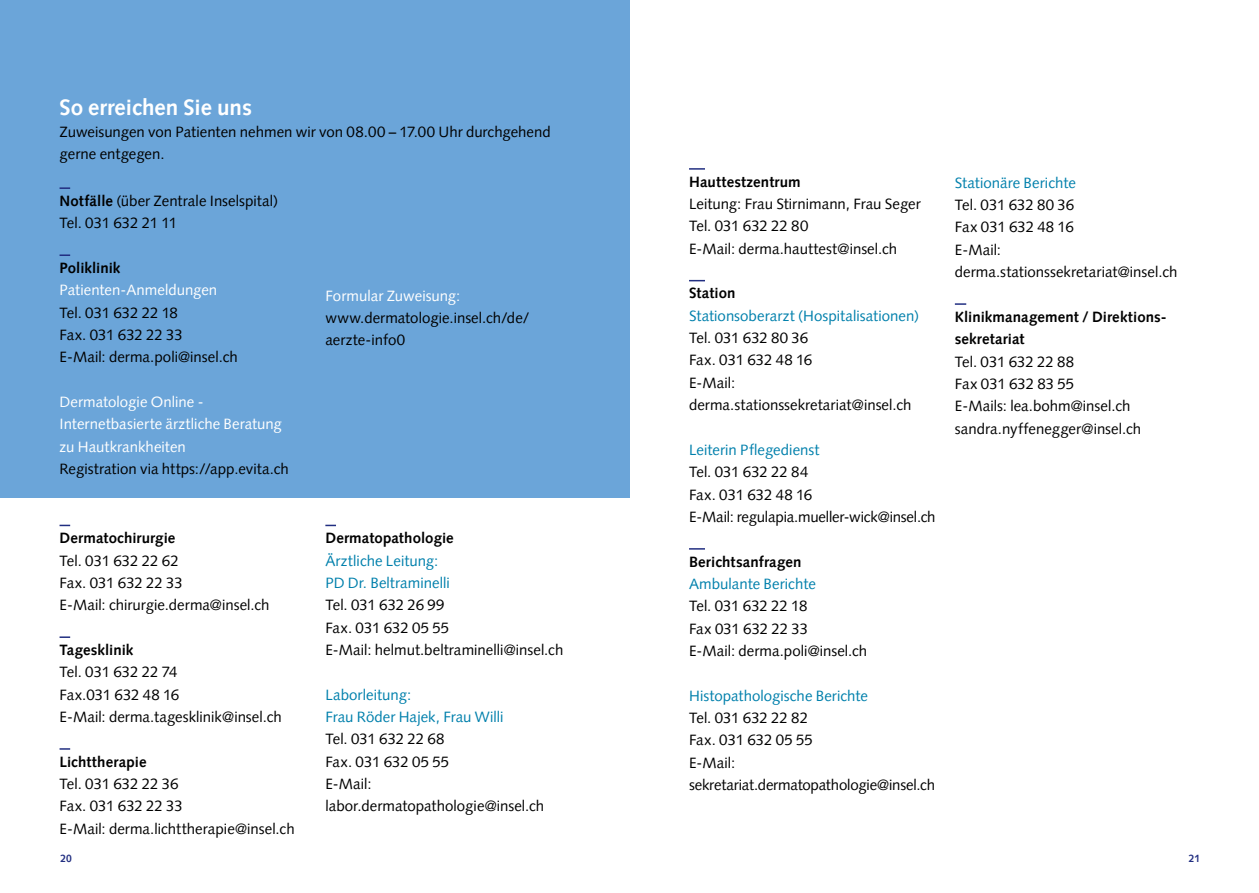
<style>
.page{position:relative;width:1259px;height:893px;background:#fff}
.page>*{position:absolute;margin:0;border:0;box-sizing:border-box;transform-origin:0 0}
.t1{font:700 22.5px "Syntax LT Pro";color:#fff}
.t2{font:15px/22.4px "Syntax LT Pro";color:#000}
.t3{font:15px/22.4px "Syntax LT Pro";letter-spacing:.005em;color:#0080ac}
.t4{font:700 15px/22.4px "Syntax LT Pro";letter-spacing:.005em;color:#000}
.t5{font:15px/22.4px "Syntax LT Pro";color:#fff}
.t6{font:700 10.5px "Syntax LT Pro";color:#212e81}
.s1{font-weight:700}
</style>
<div class="page">
<div style="left:0;top:0;width:629px;height:497px;background:#6ba5d9"></div>
<svg style="left:60px;top:636px;width:10px;height:2px"></svg>
<svg style="left:60px;top:748px;width:10px;height:2px"></svg>
<svg style="left:60px;top:187px;width:10px;height:2px"></svg>
<svg style="left:60px;top:254px;width:10px;height:2px"></svg>
<svg style="left:689px;top:168px;width:16px;height:2px"></svg>
<svg style="left:689px;top:280px;width:16px;height:1px"></svg>
<svg style="left:689px;top:548px;width:16px;height:2px"></svg>
<svg style="left:955px;top:303px;width:11px;height:2px"></svg>
<h1 class="t1" style="left:60px;top:94px;width:194px">So erreichen Sie uns</h1>
<p class="t2" style="left:60px;top:121px;width:493px">Zuweisungen von Patienten nehmen wir von 08.00 – 17.00 Uhr durchgehend gerne entgegen.</p>
<p class="t2" style="left:60px;top:190px;width:220px"><span class="s1">Notfälle</span> (über Zentrale Inselspital)<br>Tel. 031 632 21 11</p>
<p class="t4" style="left:60px;top:257px;width:62px">Poliklinik</p>
<p class="t5" style="left:60px;top:279px;width:159px">Patienten-Anmeldungen</p>
<p class="t2" style="left:60px;top:301px;width:180px">Tel. 031 632 22 18<br>Fax. 031 632 22 33<br>E-Mail: derma.poli@insel.ch</p>
<p class="t5" style="left:60px;top:391px;width:224px">Dermatologie Online -<br>Internetbasierte ärztliche Beratung zu Hautkrankheiten</p>
<p class="t2" style="left:60px;top:458px;width:231px">Registration via https://app.evita.ch</p>
<p class="t4" style="left:60px;top:527px;width:117px">Dermatochirurgie</p>
<p class="t2" style="left:60px;top:549px;width:212px">Tel. 031 632 22 62<br>Fax. 031 632 22 33<br>E-Mail: chirurgie.derma@insel.ch</p>
<p class="t4" style="left:60px;top:639px;width:75px">Tagesklinik</p>
<p class="t2" style="left:60px;top:661px;width:224px">Tel. 031 632 22 74<br>Fax.031 632 48 16<br>E-Mail: derma.tagesklinik@insel.ch</p>
<p class="t4" style="left:60px;top:750px;width:88px">Lichttherapie</p>
<p class="t2" style="left:60px;top:773px;width:237px">Tel. 031 632 22 36<br>Fax. 031 632 22 33<br>E-Mail: derma.lichttherapie@insel.ch</p>
<p class="t5" style="left:325px;top:284px;width:137px">Formular Zuweisung:</p>
<p class="t2" style="left:325px;top:307px;width:205px">www.dermatologie.insel.ch/de/ aerzte-info0</p>
<p class="t4" style="left:325px;top:527px;width:130px">Dermatopathologie</p>
<p class="t3" style="left:325px;top:549px;width:126px">Ärztliche Leitung:<br>PD Dr. Beltraminelli</p>
<p class="t2" style="left:325px;top:594px;width:239px">Tel. 031 632 26 99<br>Fax. 031 632 05 55<br>E-Mail: helmut.beltraminelli@insel.ch</p>
<p class="t3" style="left:325px;top:683px;width:180px">Laborleitung:<br>Frau Röder Hajek, Frau Willi</p>
<p class="t2" style="left:325px;top:728px;width:220px">Tel. 031 632 22 68<br>Fax. 031 632 05 55<br>E-Mail: labor.dermatopathologie@insel.ch</p>
<p class="t4" style="left:689px;top:170px;width:113px">Hauttestzentrum</p>
<p class="t2" style="left:689px;top:193px;width:233px">Leitung: Frau Stirnimann, Frau Seger<br>Tel. 031 632 22 80<br>E-Mail: derma.hauttest@insel.ch</p>
<p class="t4" style="left:689px;top:282px;width:48px">Station</p>
<p class="t3" style="left:689px;top:304px;width:231px">Stationsoberarzt (Hospitalisationen)</p>
<p class="t2" style="left:689px;top:327px;width:224px">Tel. 031 632 80 36<br>Fax. 031 632 48 16<br>E-Mail: derma.stationssekretariat@insel.ch</p>
<p class="t3" style="left:689px;top:439px;width:132px">Leiterin Pflegedienst</p>
<p class="t2" style="left:689px;top:461px;width:248px">Tel. 031 632 22 84<br>Fax. 031 632 48 16<br>E-Mail: regulapia.mueller-wick@insel.ch</p>
<p class="t4" style="left:689px;top:550px;width:114px">Berichtsanfragen</p>
<p class="t3" style="left:689px;top:573px;width:128px">Ambulante Berichte</p>
<p class="t2" style="left:689px;top:595px;width:180px">Tel. 031 632 22 18<br>Fax 031 632 22 33<br>E-Mail: derma.poli@insel.ch</p>
<p class="t3" style="left:689px;top:684px;width:181px">Histopathologische Berichte</p>
<p class="t2" style="left:689px;top:707px;width:247px">Tel. 031 632 22 82<br>Fax. 031 632 05 55<br>E-Mail: sekretariat.dermatopathologie@insel.ch</p>
<p class="t3" style="left:955px;top:171px;width:122px">Stationäre Berichte</p>
<p class="t2" style="left:955px;top:194px;width:224px">Tel. 031 632 80 36<br>Fax 031 632 48 16<br>E-Mail: derma.stationssekretariat@insel.ch</p>
<p class="t4" style="left:955px;top:305px;width:213px">Klinikmanagement / Direktions&shy;sekretariat</p>
<p class="t2" style="left:955px;top:350px;width:188px">Tel. 031 632 22 88<br>Fax 031 632 83 55<br>E-Mails: lea.bohm@insel.ch sandra.nyffenegger@insel.ch</p>
<p class="t6" style="left:60px;top:852px;width:13px">20</p>
<p class="t6" style="left:1188px;top:852px;width:13px">21</p>
</div>
